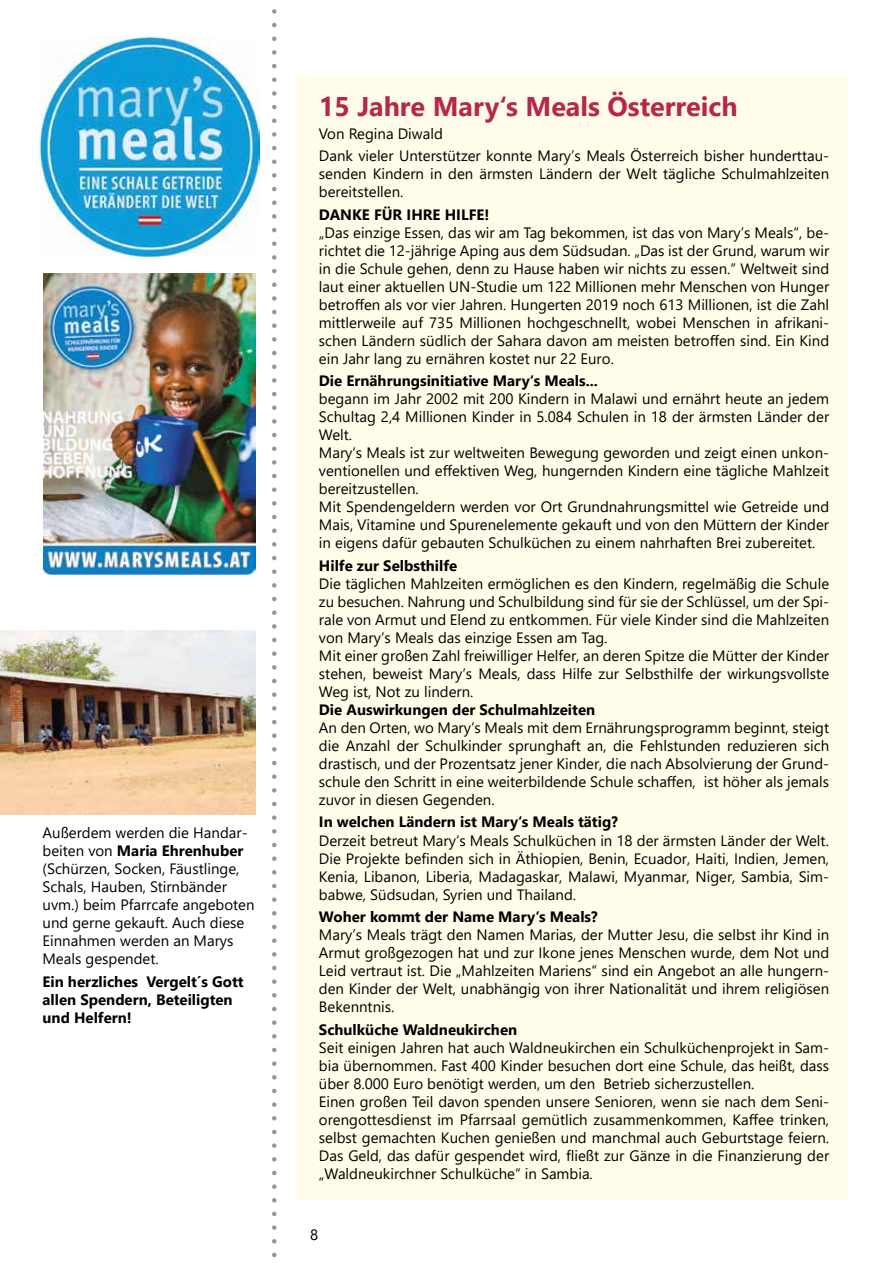
<style>
.page{position:relative;width:893px;height:1263px;background:#fff}
.page>*{position:absolute;margin:0;border:0;box-sizing:border-box;transform-origin:0 0}
.t1{font:700 27px "Segoe UI";color:#b7274c}
.t2{font:15px/18px "Segoe UI";color:#000}
.t3{font:700 15px/18px "Segoe UI";color:#000}
.s1{font-weight:700}
</style>
<div class="page">
<div style="left:297px;top:75px;width:551px;height:1124px;background:#fffde9"></div>
<svg style="left:272px;top:9px;width:5px;height:1249px"></svg>
<img style="left:39px;top:37px;width:220px;height:219px">
<img style="left:0;top:630px;width:255px;height:185px">
<img style="left:43px;top:273px;width:212px;height:301px">
<p class="t2" style="left:43px;top:822px;width:214px">Außerdem werden die Handar&shy;beiten von <span class="s1">Maria Ehrenhuber </span>(Schürzen, Socken, Fäustlinge,<br>Schals, Hauben, Stirnbänder uvm.) beim Pfarrcafe angeboten und gerne gekauft. Auch diese<br>Einnahmen werden an Marys<br>Meals gespendet.</p>
<p class="t3" style="left:43px;top:971px;width:203px">Ein herzliches Vergelt´s Gott allen Spendern, Beteiligten und Helfern!</p>
<h1 class="t1" style="left:319px;top:81px;width:420px">15 Jahre Mary‘s Meals Österreich</h1>
<p class="t2" style="left:319px;top:121px;width:512px;line-height:22.5px">Von Regina Diwald<br>Dank vieler Unterstützer konnte Mary’s Meals Österreich bisher hunderttau-</p>
<p class="t2" style="left:319px;top:164px;width:512px">senden Kindern in den ärmsten Ländern der Welt tägliche Schulmahlzeiten bereitstellen.</p>
<p class="t3" style="left:319px;top:204px;width:172px">DANKE FÜR IHRE HILFE!</p>
<p class="t2" style="left:319px;top:222px;width:512px;text-align:justify">„Das einzige Essen, das wir am Tag bekommen, ist das von Mary’s Meals“, be&shy;richtet die 12-jährige Aping aus dem Südsudan. „Das ist der Grund, warum wir in die Schule gehen, denn zu Hause haben wir nichts zu essen.“ Weltweit sind laut einer aktuellen UN-Studie um 122 Millionen mehr Menschen von Hunger betroffen als vor vier Jahren. Hungerten 2019 noch 613 Millionen, ist die Zahl mittlerweile auf 735 Millionen hochgeschnellt, wobei Menschen in afrikani&shy;schen Ländern südlich der Sahara davon am meisten betroffen sind. Ein Kind ein Jahr lang zu ernähren kostet nur 22 Euro.</p>
<p class="t3" style="left:319px;top:371px;width:281px">Die Ernährungsinitiative Mary‘s Meals...</p>
<p class="t2" style="left:319px;top:389px;width:512px">begann im Jahr 2002 mit 200 Kindern in Malawi und ernährt heute an jedem Schultag 2,4 Millionen Kinder in 5.084 Schulen in 18 der ärmsten Länder der Welt.<br>Mary‘s Meals ist zur weltweiten Bewegung geworden und zeigt einen unkon&shy;ventionellen und effektiven Weg, hungernden Kindern eine tägliche Mahlzeit bereitzustellen.<br>Mit Spendengeldern werden vor Ort Grundnahrungsmittel wie Getreide und Mais, Vitamine und Spurenelemente gekauft und von den Müttern der Kinder in eigens dafür gebauten Schulküchen zu einem nahrhaften Brei zubereitet.</p>
<p class="t3" style="left:319px;top:555px;width:140px">Hilfe zur Selbsthilfe</p>
<p class="t2" style="left:319px;top:573px;width:512px">Die täglichen Mahlzeiten ermöglichen es den Kindern, regelmäßig die Schule zu besuchen. Nahrung und Schulbildung sind für sie der Schlüssel, um der Spi&shy;rale von Armut und Elend zu entkommen. Für viele Kinder sind die Mahlzeiten von Mary‘s Meals das einzige Essen am Tag.<br>Mit einer großen Zahl freiwilliger Helfer, an deren Spitze die Mütter der Kinder stehen, beweist Mary‘s Meals, dass Hilfe zur Selbsthilfe der wirkungsvollste Weg ist, Not zu lindern.</p>
<p class="t3" style="left:319px;top:699px;width:278px">Die Auswirkungen der Schulmahlzeiten</p>
<p class="t2" style="left:319px;top:717px;width:512px;text-align:justify">An den Orten, wo Mary‘s Meals mit dem Ernährungsprogramm beginnt, steigt die Anzahl der Schulkinder sprunghaft an, die Fehlstunden reduzieren sich drastisch, und der Prozentsatz jener Kinder, die nach Absolvierung der Grund&shy;schule den Schritt in eine weiterbildende Schule schaffen, ist höher als jemals zuvor in diesen Gegenden.</p>
<p class="t3" style="left:319px;top:812px;width:300px">In welchen Ländern ist Mary‘s Meals tätig?</p>
<p class="t2" style="left:319px;top:830px;width:512px;text-align:justify">Derzeit betreut Mary‘s Meals Schulküchen in 18 der ärmsten Länder der Welt.<br>Die Projekte befinden sich in Äthiopien, Benin, Ecuador, Haiti, Indien, Jemen, Kenia, Libanon, Liberia, Madagaskar, Malawi, Myanmar, Niger, Sambia, Sim&shy;babwe, Südsudan, Syrien und Thailand.</p>
<p class="t3" style="left:319px;top:906px;width:280px">Woher kommt der Name Mary‘s Meals?</p>
<p class="t2" style="left:319px;top:924px;width:512px;text-align:justify">Mary’s Meals trägt den Namen Marias, der Mutter Jesu, die selbst ihr Kind in Armut großgezogen hat und zur Ikone jenes Menschen wurde, dem Not und Leid vertraut ist. Die „Mahlzeiten Mariens“ sind ein Angebot an alle hungern&shy;den Kinder der Welt, unabhängig von ihrer Nationalität und ihrem religiösen Bekenntnis.</p>
<p class="t3" style="left:319px;top:1019px;width:200px">Schulküche Waldneukirchen</p>
<p class="t2" style="left:319px;top:1037px;width:512px">Seit einigen Jahren hat auch Waldneukirchen ein Schulküchenprojekt in Sam&shy;bia übernommen. Fast 400 Kinder besuchen dort eine Schule, das heißt, dass über 8.000 Euro benötigt werden, um den Betrieb sicherzustellen.<br>Einen großen Teil davon spenden unsere Senioren, wenn sie nach dem Seni&shy;orengottesdienst im Pfarrsaal gemütlich zusammenkommen, Kaffee trinken, selbst gemachten Kuchen genießen und manchmal auch Geburtstage feiern.<br>Das Geld, das dafür gespendet wird, fließt zur Gänze in die Finanzierung der „Waldneukirchner Schulküche“ in Sambia.</p>
<p class="t2" style="left:310px;top:1224px;width:10px">8</p>
</div>
